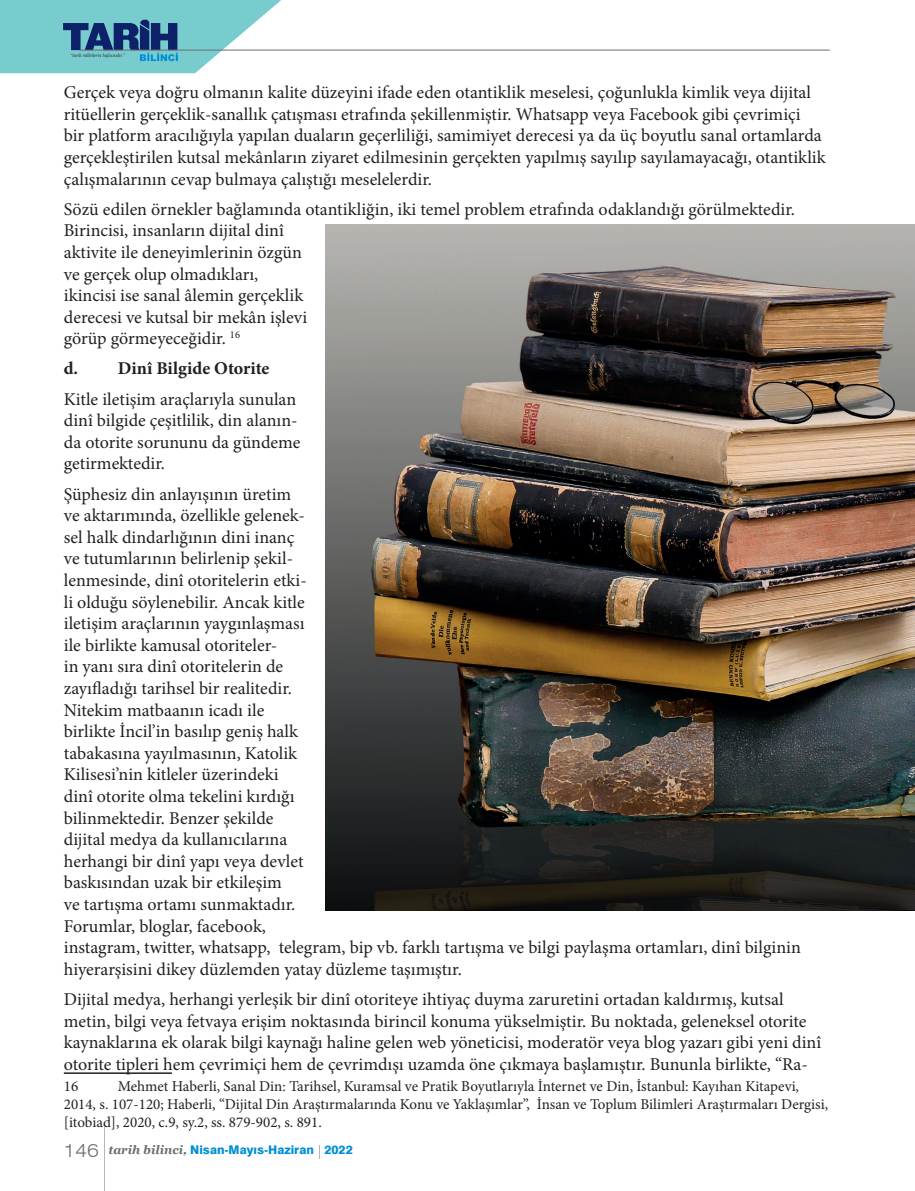
<style>
.page{position:relative;width:915px;height:1191px;background:#fff}
.page>*{position:absolute;margin:0;border:0;box-sizing:border-box;transform-origin:0 0}
.t1{font:18px/21.6px "Minion Pro";color:#231f20}
.t2{font:700 18px "Minion Pro";color:#231f20}
.t3{font:15px/18px "Minion Pro";color:#231f20}
.t4{font:800 12px "Swiss 721 BT";color:#008fd5}
.s1{font-weight:300;font-stretch:expanded;font-size:18px;color:#6c6d70}
.s2{font-family:"Georgia";font-weight:700;font-style:italic;color:#6c6d70}
</style>
<div class="page">
<hr style="left:64px;top:1072px;width:108px;height:2px;background:#231f20">
<img style="left:325px;top:224px;width:589px;height:686px">
<svg style="left:0;top:0;width:296px;height:73px"></svg>
<hr style="left:80px;top:50px;width:749px;height:1px;background:#6c6d70">
<hr style="left:104px;top:1127px;width:1px;height:64px;background:#b5b7b8">
<svg style="left:319px;top:1145px;width:1px;height:13px"></svg>
<p class="t1" style="left:64px;top:82px;width:763px">Gerçek veya doğru olmanın kalite düzeyini ifade eden otantiklik meselesi, çoğunlukla kimlik veya dijital ritüellerin gerçeklik-sanallık çatışması etrafında şekillenmiştir. Whatsapp veya Facebook gibi çevrimiçi<br>bir platform aracılığıyla yapılan duaların geçerliliği, samimiyet derecesi ya da üç boyutlu sanal ortamlarda gerçekleştirilen kutsal mekânların ziyaret edilmesinin gerçekten yapılmış sayılıp sayılamayacağı, otantiklik çalışmalarının cevap bulmaya çalıştığı meselelerdir.</p>
<p class="t1" style="left:64px;top:198px;width:732px">Sözü edilen örnekler bağlamında otantikliğin, iki temel problem etrafında odaklandığı görülmektedir.<br>Birincisi, insanların dijital dinî<br>aktivite ile deneyimlerinin özgün<br>ve gerçek olup olmadıkları,<br>ikincisi ise sanal âlemin gerçeklik<br>derecesi ve kutsal bir mekân işlevi<br>görüp görmeyeceğidir. <sup>16</sup></p>
<p class="t2" style="left:64px;top:356px;width:207px">d. Dinî Bilgide Otorite</p>
<p class="t1" style="left:64px;top:388px;width:238px">Kitle iletişim araçlarıyla sunulan dinî bilgide çeşitlilik, din alanın&shy;da otorite sorununu da gündeme getirmektedir.</p>
<p class="t1" style="left:64px;top:483px;width:738px">Şüphesiz din anlayışının üretim<br>ve aktarımında, özellikle gelenek-<br>sel halk dindarlığının dini inanç<br>ve tutumlarının belirlenip şekil-<br>lenmesinde, dinî otoritelerin etki-<br>li olduğu söylenebilir. Ancak kitle<br>iletişim araçlarının yaygınlaşması<br>ile birlikte kamusal otoriteler-<br>in yanı sıra dinî otoritelerin de<br>zayıfladığı tarihsel bir realitedir.<br>Nitekim matbaanın icadı ile<br>birlikte İncil’in basılıp geniş halk<br>tabakasına yayılmasının, Katolik<br>Kilisesi’nin kitleler üzerindeki<br>dinî otorite olma tekelini kırdığı<br>bilinmektedir. Benzer şekilde<br>dijital medya da kullanıcılarına<br>herhangi bir dinî yapı veya devlet<br>baskısından uzak bir etkileşim<br>ve tartışma ortamı sunmaktadır.<br>Forumlar, bloglar, facebook,<br>instagram, twitter, whatsapp, telegram, bip vb. farklı tartışma ve bilgi paylaşma ortamları, dinî bilginin hiyerarşisini dikey düzlemden yatay düzleme taşımıştır.</p>
<p class="t1" style="left:64px;top:988px;width:758px">Dijital medya, herhangi yerleşik bir dinî otoriteye ihtiyaç duyma zaruretini ortadan kaldırmış, kutsal metin, bilgi veya fetvaya erişim noktasında birincil konuma yükselmiştir. Bu noktada, geleneksel otorite kaynaklarına ek olarak bilgi kaynağı haline gelen web yöneticisi, moderatör veya blog yazarı gibi yeni dinî otorite tipleri hem çevrimiçi hem de çevrimdışı uzamda öne çıkmaya başlamıştır. Bununla birlikte, “Ra-</p>
<p class="t3" style="left:64px;top:1077px;width:16px">16</p>
<p class="t3" style="left:64px;top:1077px;width:765px;text-indent:54px">Mehmet Haberli, Sanal Din: Tarihsel, Kuramsal ve Pratik Boyutlarıyla İnternet ve Din, İstanbul: Kayıhan Kitapevi,<br>2014, s. 107-120; Haberli, “Dijital Din Araştırmalarında Konu ve Yaklaşımlar”, İnsan ve Toplum Bilimleri Araştırmaları Dergisi, [itobiad], 2020, c.9, sy.2, ss. 879-902, s. 891.</p>
<p class="t4" style="left:64px;top:1142px;width:290px"><span class="s1">146</span> <span class="s2">tarih bilinci,</span> Nisan-Mayıs-Haziran 2022</p>
</div>
